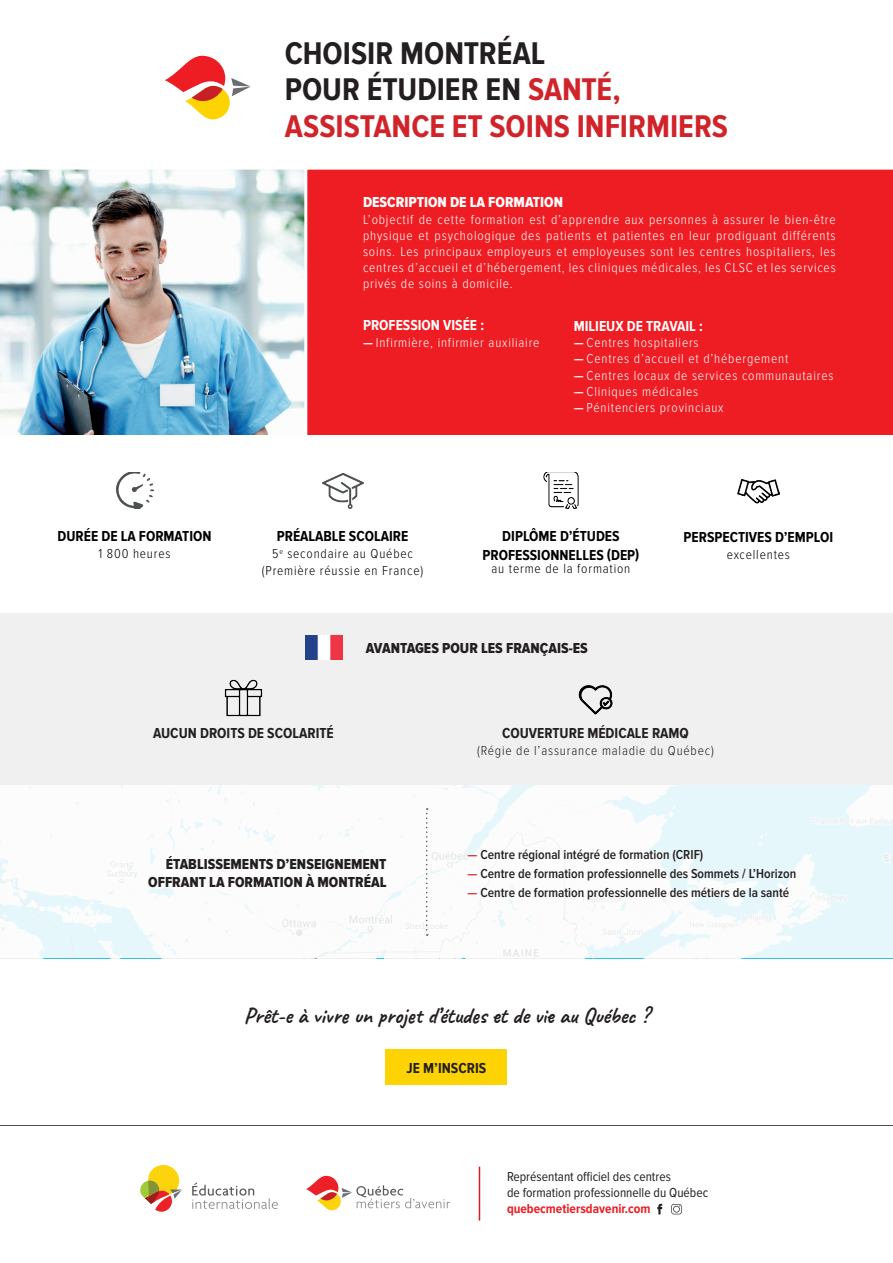
<style>
.page{position:relative;width:893px;height:1263px;background:#fff}
.page>*{position:absolute;margin:0;border:0;box-sizing:border-box;transform-origin:0 0}
.t1{font:700 32.55px/36.6px "Proxima Nova Cond";color:#d1232a}
.t2{font:700 22.5px "Caveat";color:#231f20}
.t3{font:700 15px/18px "Proxima Nova Cond";color:#000;text-align:center}
.t4{font:15px/18px "Proxima Nova Cond Extrabld";color:#231f20;text-align:right}
.t5{font:700 15px "Proxima Nova Cond";color:#231f20}
.t6{font:700 15px "Proxima Nova Cond";color:#fff}
.t7{font:15px "Proxima Nova Cond Extrabld";color:#fff}
.t8{font:300 13.5px/16.2px "Proxima Nova Cond";letter-spacing:.06em;color:#fff;text-align:justify}
.t9{font:600 13.5px "Proxima Nova Cond";color:#231f20}
.t10{font:300 13.5px/16.8px "Proxima Nova Cond";letter-spacing:.06em;color:#000;text-align:center}
.t11{font:13.5px/16.2px "Proxima Nova Cond";color:#231f20}
.t12{font:300 13.5px "Proxima Nova Cond";letter-spacing:.06em;color:#231f20}
.t13{font:700 13.5px "Proxima Nova Cond";color:#ec1d25}
.s1{color:#231f20}
.s2{font-weight:600}
.s3{color:#d1232a}
</style>
<div class="page">
<div style="left:0;top:613px;width:893px;height:172px;background:#f0f0f0"></div>
<hr style="left:479px;top:1166px;width:1px;height:54px;background:#d1232a">
<svg style="left:657px;top:1204px;width:5px;height:10px"></svg>
<svg style="left:671px;top:1204px;width:11px;height:10px"></svg>
<img style="left:0;top:169px;width:304px;height:266px">
<svg style="left:192px;top:1182px;width:86px;height:27px"></svg>
<svg style="left:140px;top:1165px;width:42px;height:47px"></svg>
<svg style="left:306px;top:1175px;width:144px;height:35px"></svg>
<svg style="left:165px;top:55px;width:86px;height:65px"></svg>
<img style="left:116px;top:472px;width:37px;height:37px">
<img style="left:225px;top:679px;width:37px;height:37px">
<img style="left:578px;top:685px;width:35px;height:30px">
<img style="left:737px;top:479px;width:43px;height:25px">
<img style="left:543px;top:472px;width:36px;height:37px">
<img style="left:322px;top:473px;width:41px;height:35px">
<div style="left:304px;top:169px;width:589px;height:266px;background:#ee1d23"></div>
<svg style="left:0;top:785px;width:893px;height:173px"></svg>
<img style="left:306px;top:635px;width:36px;height:24px">
<hr style="left:0;top:1125px;width:893px;height:1px;background:#231f20">
<svg style="left:426px;top:808px;width:2px;height:128px"></svg>
<div style="left:386px;top:1049px;width:121px;height:36px;background:#fed304"></div>
<h1 class="t1" style="left:285px;top:36px;width:445px"><span class="s1">CHOISIR MONTRÉAL<br>POUR ÉTUDIER EN</span> SANTÉ,<br>ASSISTANCE ET SOINS INFIRMIERS</h1>
<p class="t3" style="left:58px;top:528px;width:155px">DURÉE DE LA FORMATION</p>
<p class="t10" style="left:98px;top:546px;width:74px">1 800 heures</p>
<p class="t7" style="left:363px;top:194px;width:202px">DESCRIPTION DE LA FORMATION</p>
<p class="t8" style="left:363px;top:211px;width:474px">L’objectif de cette formation est d’apprendre aux personnes à assurer le bien-être physique et psychologique des patients et patientes en leur prodiguant différents soins. Les principaux employeurs et employeuses sont les centres hospitaliers, les centres d’accueil et d’hébergement, les cliniques médicales, les CLSC et les services privés de soins à domicile.</p>
<p class="t6" style="left:363px;top:317px;width:123px">PROFESSION VISÉE :</p>
<p class="t8" style="left:363px;top:334px;width:178px"><span class="s2">—</span> Infirmière, infirmier auxiliaire</p>
<p class="t6" style="left:574px;top:318px;width:131px">MILIEUX DE TRAVAIL :</p>
<p class="t8" style="left:574px;top:335px;width:126px"><span class="s2">—</span> Centres hospitaliers</p>
<p class="t8" style="left:574px;top:351px;width:216px"><span class="s2">—</span> Centres d’accueil et d’hébergement</p>
<p class="t8" style="left:574px;top:367px;width:261px"><span class="s2">—</span> Centres locaux de services communautaires</p>
<p class="t8" style="left:574px;top:384px;width:126px"><span class="s2">—</span> Cliniques médicales</p>
<p class="t8" style="left:574px;top:400px;width:151px"><span class="s2">—</span> Pénitenciers provinciaux</p>
<p class="t3" style="left:277px;top:528px;width:133px">PRÉALABLE SCOLAIRE</p>
<p class="t10" style="left:262px;top:546px;width:163px">5<sup>e</sup> secondaire au Québec (Première réussie en France)</p>
<p class="t3" style="left:482px;top:528px;width:158px">DIPLÔME D’ÉTUDES<br>PROFESSIONNELLES (DEP)</p>
<p class="t10" style="left:492px;top:561px;width:140px">au terme de la formation</p>
<p class="t4" style="left:366px;top:640px;width:223px">AVANTAGES POUR LES FRANÇAIS-ES</p>
<p class="t3" style="left:683px;top:529px;width:151px">PERSPECTIVES D’EMPLOI</p>
<p class="t10" style="left:727px;top:546px;width:65px">excellentes</p>
<p class="t5" style="left:153px;top:725px;width:182px">AUCUN DROITS DE SCOLARITÉ</p>
<p class="t5" style="left:502px;top:725px;width:188px">COUVERTURE MÉDICALE RAMQ</p>
<p class="t12" style="left:477px;top:743px;width:238px">(Régie de l’assurance maladie du Québec)</p>
<p class="t4" style="left:148px;top:856px;width:240px">ÉTABLISSEMENTS D’ENSEIGNEMENT<br>OFFRANT LA FORMATION À MONTRÉAL</p>
<p class="t9" style="left:468px;top:847px;width:237px"><span class="s3">—</span> Centre régional intégré de formation (CRIF)</p>
<p class="t9" style="left:468px;top:866px;width:330px"><span class="s3">—</span> Centre de formation professionnelle des Sommets / L’Horizon</p>
<p class="t9" style="left:468px;top:885px;width:323px"><span class="s3">—</span> Centre de formation professionnelle des métiers de la santé</p>
<h2 class="t2" style="left:244px;top:1001px;width:407px">Prêt-e à vivre un projet d’études et de vie au Québec ?</h2>
<p class="t5" style="left:407px;top:1059px;width:81px">JE M’INSCRIS</p>
<p class="t11" style="left:507px;top:1168px;width:203px">Représentant officiel des centres<br>de formation professionnelle du Québec</p>
<p class="t13" style="left:507px;top:1201px;width:145px">quebecmetiersdavenir.com</p>
</div>
